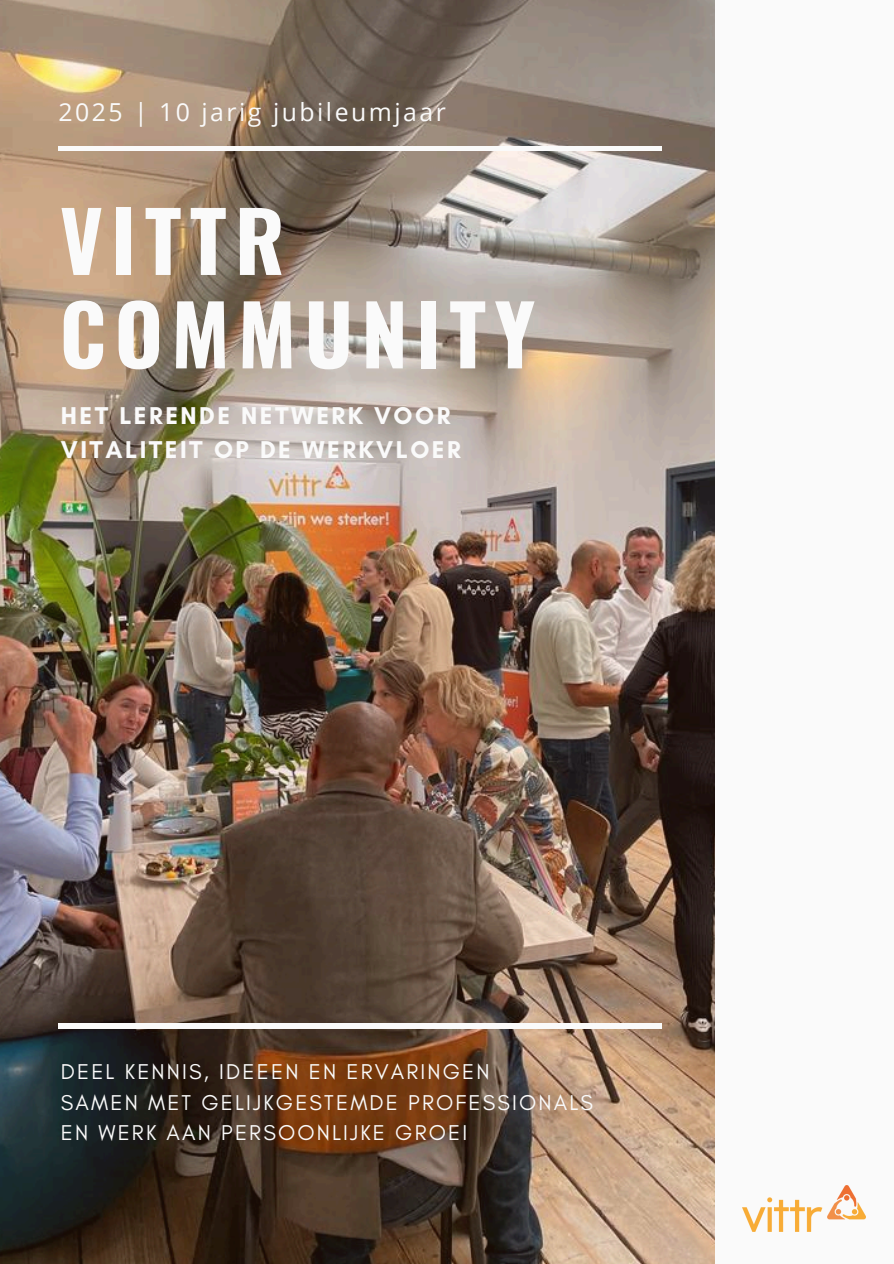
<style>
.page{position:relative;width:894px;height:1264px;background:#fff}
.page>*{position:absolute;margin:0;border:0;box-sizing:border-box;transform-origin:0 0}
.t1{font:700 82.65px/93.3px "Oswald";letter-spacing:.1em;color:#fafafa}
.t2{font:700 24.75px/33.8px "Glacial Indifference";letter-spacing:.1em;color:#fafafa}
.t3{font:24.75px "Open Sans";letter-spacing:.1em;color:#fafafa}
.t4{font:21.75px "Glacial Indifference";letter-spacing:.1em;color:#fafafa}
</style>
<div class="page">
<img style="left:0;top:0;width:715px;height:1263px">
<div style="left:715px;top:0;width:178px;height:1263px;background:#fafafa"></div>
<div style="left:58px;top:146px;width:603px;height:5px;background:#fafafa"></div>
<div style="left:58px;top:1023px;width:603px;height:5px;background:#fafafa"></div>
<img style="left:742px;top:1185px;width:123px;height:46px">
<h1 class="t3" style="left:58px;top:95px;width:389px">2025 | 10 jarig jubileumjaar</h1>
<h3 class="t1" style="left:60px;top:191px;width:477px">VITTR<br>COMMUNITY</h3>
<p class="t2" style="left:61px;top:398px;width:401px">HET LERENDE NETWERK VOOR<br>VITALITEIT OP DE WERKVLOER</p>
<h2 class="t4" style="left:61px;top:1058px;width:430px">DEEL KENNIS, IDEEEN EN ERVARINGEN</h2>
<p class="t4" style="left:61px;top:1088px;width:533px">SAMEN MET GELIJKGESTEMDE PROFESSIONALS</p>
<p class="t4" style="left:61px;top:1119px;width:408px">EN WERK AAN PERSOONLIJKE GROEI</p>
</div>
